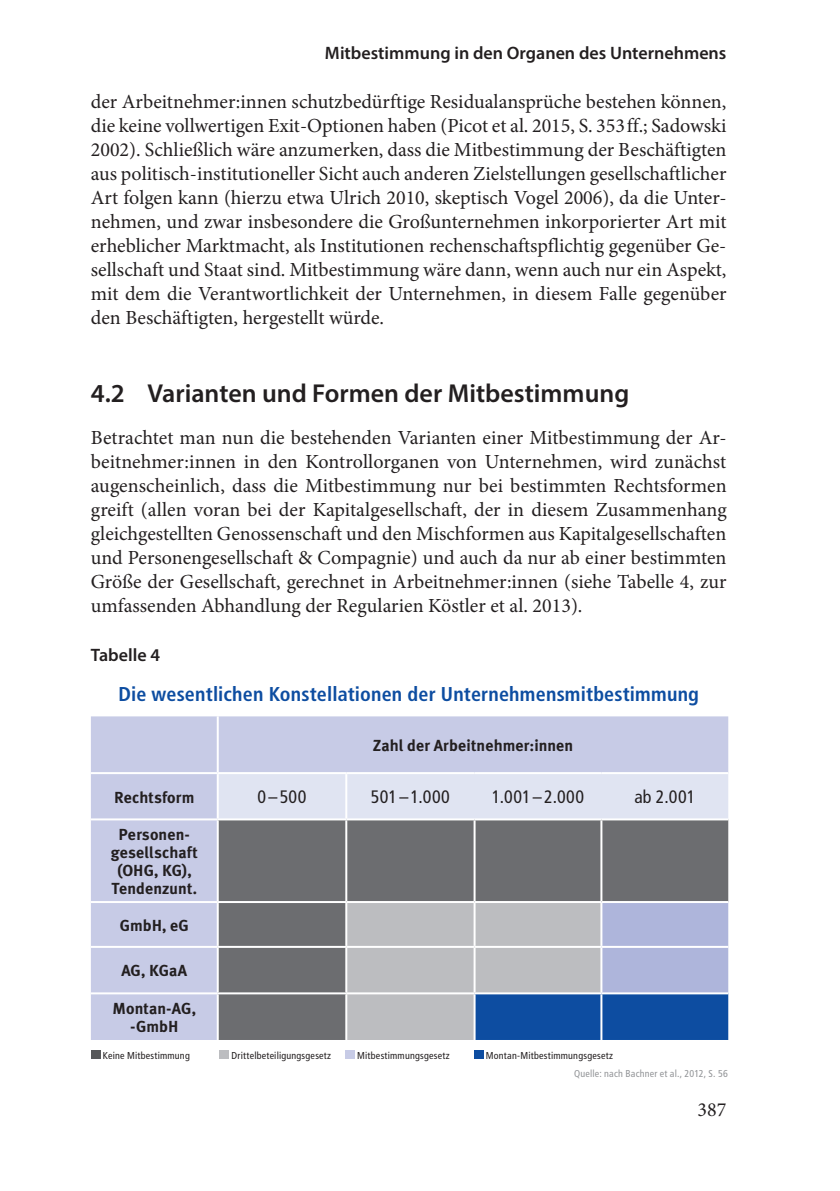
<style>
.page{position:relative;width:840px;height:1191px;background:#fff}
.page>*{position:absolute;margin:0;border:0;box-sizing:border-box;transform-origin:0 0}
.t1{font:600 26px "Myriad Pro";color:#231f20}
.t2{font:20px/24px "Minion Pro";color:#231f20;text-align:justify}
.t3{font:700 condensed 20px "Frutiger";letter-spacing:.01em;color:#0d4da1}
.t4{font:600 18px "Myriad Pro";color:#231f20}
.t5{font:condensed 18px "Frutiger";letter-spacing:.03em;color:#231f20}
.t6{font:700 16px/18px "Meta Plus";letter-spacing:.01em;color:#231f20;text-align:center}
.t7{font:condensed 10px "Frutiger";letter-spacing:.02em;color:#231f20}
.t8{font:condensed 10px "Frutiger";letter-spacing:.02em;color:#939598}
</style>
<div class="page">
<div style="left:91px;top:716px;width:636px;height:324px;background:#c7cbe6"></div>
<div style="left:219px;top:774px;width:508px;height:44px;background:#e0e4f2"></div>
<div style="left:219px;top:820px;width:508px;height:220px;background:#6c6d70"></div>
<svg style="left:347px;top:903px;width:380px;height:137px"></svg>
<hr style="left:217px;top:716px;width:2px;height:56px;background:#fff">
<hr style="left:91px;top:772px;width:127px;height:2px;background:#fff">
<hr style="left:218px;top:772px;width:128px;height:2px;background:#fff">
<hr style="left:217px;top:774px;width:2px;height:44px;background:#fff">
<hr style="left:346px;top:772px;width:128px;height:2px;background:#fff">
<hr style="left:345px;top:774px;width:2px;height:44px;background:#fff">
<hr style="left:474px;top:772px;width:127px;height:2px;background:#fff">
<hr style="left:601px;top:772px;width:126px;height:2px;background:#fff">
<hr style="left:91px;top:818px;width:127px;height:2px;background:#fff">
<hr style="left:218px;top:818px;width:128px;height:2px;background:#fff">
<hr style="left:217px;top:820px;width:2px;height:81px;background:#fff">
<hr style="left:346px;top:818px;width:128px;height:2px;background:#fff">
<hr style="left:345px;top:820px;width:2px;height:81px;background:#fff">
<hr style="left:474px;top:818px;width:127px;height:2px;background:#fff">
<hr style="left:601px;top:818px;width:126px;height:2px;background:#fff">
<hr style="left:91px;top:901px;width:127px;height:2px;background:#fff">
<hr style="left:218px;top:901px;width:128px;height:2px;background:#fff">
<hr style="left:217px;top:903px;width:2px;height:43px;background:#fff">
<hr style="left:345px;top:903px;width:2px;height:43px;background:#fff">
<hr style="left:91px;top:946px;width:127px;height:2px;background:#fff">
<hr style="left:218px;top:946px;width:128px;height:2px;background:#fff">
<hr style="left:217px;top:948px;width:2px;height:44px;background:#fff">
<hr style="left:345px;top:948px;width:2px;height:44px;background:#fff">
<hr style="left:91px;top:992px;width:127px;height:2px;background:#fff">
<hr style="left:218px;top:992px;width:128px;height:2px;background:#fff">
<hr style="left:217px;top:994px;width:2px;height:46px;background:#fff">
<hr style="left:345px;top:994px;width:2px;height:46px;background:#fff">
<hr style="left:473px;top:820px;width:2px;height:81px;background:#fff">
<hr style="left:600px;top:820px;width:2px;height:81px;background:#fff">
<hr style="left:346px;top:901px;width:128px;height:2px;background:#fff">
<hr style="left:474px;top:901px;width:127px;height:2px;background:#fff">
<hr style="left:473px;top:903px;width:2px;height:43px;background:#fff">
<hr style="left:601px;top:901px;width:126px;height:2px;background:#fff">
<hr style="left:600px;top:903px;width:2px;height:43px;background:#fff">
<hr style="left:346px;top:946px;width:128px;height:2px;background:#fff">
<hr style="left:474px;top:946px;width:127px;height:2px;background:#fff">
<hr style="left:473px;top:948px;width:2px;height:44px;background:#fff">
<hr style="left:601px;top:946px;width:126px;height:2px;background:#fff">
<hr style="left:600px;top:948px;width:2px;height:44px;background:#fff">
<hr style="left:346px;top:992px;width:128px;height:2px;background:#fff">
<hr style="left:474px;top:992px;width:127px;height:2px;background:#fff">
<hr style="left:473px;top:994px;width:2px;height:46px;background:#fff">
<hr style="left:601px;top:992px;width:126px;height:2px;background:#fff">
<hr style="left:600px;top:994px;width:2px;height:46px;background:#fff">
<div style="left:91px;top:1050px;width:9px;height:9px;background:#57585a"></div>
<div style="left:219px;top:1050px;width:10px;height:9px;background:#bcbdc0"></div>
<div style="left:345px;top:1050px;width:9px;height:9px;background:#c7cbe6"></div>
<div style="left:473px;top:1050px;width:10px;height:9px;background:#0d4da1"></div>
<p class="t4" style="left:325px;top:41px;width:403px">Mitbestimmung in den Organen des Unternehmens</p>
<p class="t2" style="left:91px;top:89px;width:637px">der Arbeitnehmer:innen schutzbedürftige Residualansprüche bestehen können, die keine vollwertigen Exit-Optionen haben (Picot et al. 2015, S. 353 ff.; Sadowski 2002). Schließlich wäre anzumerken, dass die Mitbestimmung der Beschäftigten aus politisch-institutioneller Sicht auch anderen Zielstellungen gesellschaftlicher Art folgen kann (hierzu etwa Ulrich 2010, skeptisch Vogel 2006), da die Unter&shy;nehmen, und zwar insbesondere die Großunternehmen inkorporierter Art mit erheblicher Marktmacht, als Institutionen rechenschaftspflichtig gegenüber Ge&shy;sellschaft und Staat sind. Mitbestimmung wäre dann, wenn auch nur ein Aspekt, mit dem die Verantwortlichkeit der Unternehmen, in diesem Falle gegenüber den Beschäftigten, hergestellt würde.</p>
<h1 class="t1" style="left:91px;top:376px;width:539px">4.2 Varianten und Formen der Mitbestimmung</h1>
<p class="t2" style="left:91px;top:425px;width:637px">Betrachtet man nun die bestehenden Varianten einer Mitbestimmung der Ar&shy;beitnehmer:innen in den Kontrollorganen von Unternehmen, wird zunächst augenscheinlich, dass die Mitbestimmung nur bei bestimmten Rechtsformen greift (allen voran bei der Kapitalgesellschaft, der in diesem Zusammenhang gleichgestellten Genossenschaft und den Mischformen aus Kapitalgesellschaften und Personengesellschaft &amp; Compagnie) und auch da nur ab einer bestimmten Größe der Gesellschaft, gerechnet in Arbeitnehmer:innen (siehe Tabelle 4, zur umfassenden Abhandlung der Regularien Köstler et al. 2013).</p>
<p class="t4" style="left:91px;top:644px;width:71px">Tabelle 4</p>
<p class="t3" style="left:118px;top:682px;width:582px">Die wesentlichen Konstellationen der Unternehmensmitbestimmung</p>
<p class="t6" style="left:372px;top:736px;width:202px">Zahl der Arbeitnehmer:innen</p>
<p class="t6" style="left:114px;top:788px;width:82px">Rechtsform</p>
<p class="t5" style="left:257px;top:786px;width:50px">0–500</p>
<p class="t5" style="left:371px;top:786px;width:80px">501–1.000</p>
<p class="t5" style="left:491px;top:786px;width:94px">1.001–2.000</p>
<p class="t5" style="left:634px;top:786px;width:62px">ab 2.001</p>
<p class="t6" style="left:111px;top:825px;width:89px">Personen&shy;gesellschaft (OHG, KG),<br>Tendenzunt.</p>
<p class="t6" style="left:120px;top:916px;width:71px">GmbH, eG</p>
<p class="t6" style="left:121px;top:961px;width:67px">AG, KGaA</p>
<p class="t6" style="left:112px;top:999px;width:85px">Montan-AG, -GmbH</p>
<p class="t8" style="left:573px;top:1067px;width:155px">Quelle: nach Bachner et al., 2012, S. 56</p>
<p class="t7" style="left:103px;top:1049px;width:88px">Keine Mitbestimmung</p>
<p class="t7" style="left:231px;top:1049px;width:101px">Drittelbeteiligungsgesetz</p>
<p class="t7" style="left:357px;top:1049px;width:94px">Mitbestimmungsgesetz</p>
<p class="t7" style="left:485px;top:1049px;width:129px">Montan-Mitbestimmungsgesetz</p>
<p class="t2" style="left:697px;top:1097px;width:30px">387</p>
</div>
